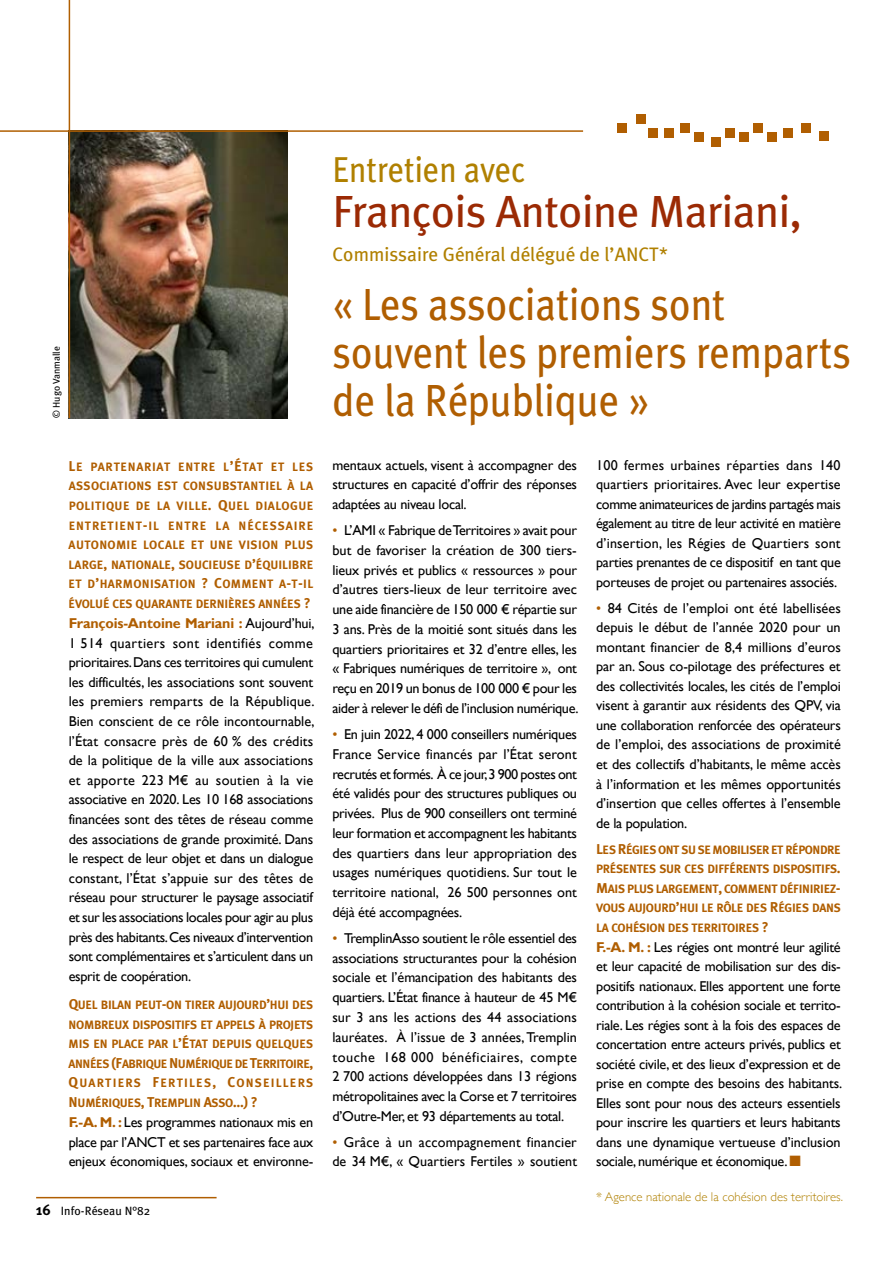
<style>
.page{position:relative;width:893px;height:1263px;background:#fff}
.page>*{position:absolute;margin:0;border:0;box-sizing:border-box;transform-origin:0 0}
.t1{font:45px/48px "Meta Plus";color:#b05e01;scale:.9 1}
.t2{font:45px "Meta Plus";letter-spacing:-.01em;color:#9b2a04}
.t3{font:36px "Meta Plus";color:#b08000;scale:.9 1}
.t4{font:19.5px "Meta Plus";color:#b08000}
.t5{font:14.25px/19.8px "Gill Sans";letter-spacing:-.02em;color:#000;text-align:justify}
.t6{font:14.25px/19.8px "Gill Sans";letter-spacing:.015em;color:#000}
.t7{font:300 12.75px "Gill Sans";color:#b08000}
.t8{font:12.15px/19.6px "Meta Plus Bold Caps SC850";letter-spacing:-.01em;color:#b05e01;text-align:justify}
.t9{font:12px "Meta Plus";letter-spacing:.005em;color:#000}
.t10{font:9.75px "Meta Plus";color:#000}
.s1{font-size:14.25px}
.s2{font-weight:700;color:#b05e01}
.s3{font-weight:700;font-size:15px}
.s4{font-family:"Gill Sans SC850";color:#b05e01}
.s5{color:#b05e01}
</style>
<div class="page">
<hr style="left:36px;top:1197px;width:181px;height:1px;background:#b05e01">
<img style="left:70px;top:132px;width:217px;height:286px">
<hr style="left:0;top:130px;width:583px;height:2px;background:#b05e01">
<hr style="left:69px;top:0;width:1px;height:418px;background:#b05e01">
<div style="left:617px;top:123px;width:9px;height:10px;background:#b05e01"></div>
<div style="left:636px;top:114px;width:9px;height:9px;background:#b05e01"></div>
<div style="left:649px;top:128px;width:9px;height:9px;background:#b05e01"></div>
<div style="left:739px;top:133px;width:9px;height:9px;background:#b05e01"></div>
<div style="left:664px;top:128px;width:9px;height:9px;background:#b05e01"></div>
<div style="left:725px;top:128px;width:9px;height:9px;background:#b05e01"></div>
<div style="left:680px;top:123px;width:10px;height:10px;background:#b05e01"></div>
<div style="left:694px;top:133px;width:9px;height:9px;background:#b05e01"></div>
<div style="left:711px;top:137px;width:9px;height:9px;background:#b05e01"></div>
<div style="left:754px;top:123px;width:9px;height:10px;background:#b05e01"></div>
<div style="left:767px;top:133px;width:10px;height:9px;background:#b05e01"></div>
<div style="left:783px;top:128px;width:9px;height:9px;background:#b05e01"></div>
<div style="left:801px;top:123px;width:9px;height:10px;background:#b05e01"></div>
<div style="left:819px;top:131px;width:9px;height:9px;background:#b05e01"></div>
<p class="t10" style="left:51px;top:418px;width:74px;rotate:-90deg">© Hugo Vanmalle</p>
<p class="t8" style="left:69px;top:457px;width:246px"><span class="s1">L</span>E PARTENARIAT ENTRE L<span class="s1">’É</span>TAT ET LES ASSOCIATIONS EST CONSUBSTANTIEL À LA POLITIQUE DE LA VILLE<span class="s1">. Q</span>UEL DIALOGUE ENTRETIENT<span class="s1">-</span>IL ENTRE LA NÉCESSAIRE AUTONOMIE LOCALE ET UNE VISION PLUS LARGE<span class="s1">,</span> NATIONALE<span class="s1">,</span> SOUCIEUSE D<span class="s1">’</span>ÉQUILIBRE ET D<span class="s1">’</span>HARMONISATION <span class="s1">? C</span>OMMENT A<span class="s1">-</span>T<span class="s1">-</span>IL ÉVOLUÉ CES QUARANTE DERNIÈRES ANNÉES <span class="s1">?</span></p>
<p class="t5" style="left:69px;top:613px;width:248px"><span class="s2">François-Antoine Mariani :</span> Aujourd’hui, 1 514 quartiers sont identifiés comme prioritaires. Dans ces territoires qui cumulent les difficultés, les associations sont souvent les premiers remparts de la République.<br>Bien conscient de ce rôle incontournable, l’État consacre près de 60 % des crédits de la politique de la ville aux associations et apporte 223 M€ au soutien à la vie associative en 2020. Les 10 168 associations financées sont des têtes de réseau comme des associations de grande proximité. Dans le respect de leur objet et dans un dialogue constant, l’État s’appuie sur des têtes de réseau pour structurer le paysage associatif et sur les associations locales pour agir au plus près des habitants. Ces niveaux d’intervention sont complémentaires et s’articulent dans un esprit de coopération.</p>
<p class="t8" style="left:69px;top:995px;width:246px"><span class="s1">Q</span>UEL BILAN PEUT<span class="s1">-</span>ON TIRER AUJOURD<span class="s1">’</span>HUI DES NOMBREUX DISPOSITIFS ET APPELS À PROJETS MIS EN PLACE PAR L<span class="s1">’É</span>TAT DEPUIS QUELQUES ANNÉES <span class="s1">(F</span>ABRIQUE <span class="s1">N</span>UMÉRIQUE DE<span class="s1">T</span>ERRITOIRE<span class="s1">, Q</span>UARTIERS <span class="s1">F</span>ERTILES<span class="s1">, C</span>ONSEILLERS <span class="s1">N</span>UMÉRIQUES<span class="s1">, T</span>REMPLIN <span class="s1">A</span>SSO<span class="s1">…) ?</span></p>
<p class="t5" style="left:69px;top:1112px;width:246px"><span class="s2">F.-A. M. :</span> Les programmes nationaux mis en place par l’ANCT et ses partenaires face aux enjeux économiques, sociaux et environne-</p>
<p class="t9" style="left:36px;top:1204px;width:116px"><span class="s3">16</span> Info-Réseau N°82</p>
<h2 class="t3" style="left:333px;top:149px;width:216px">Entretien avec</h2>
<h1 class="t2" style="left:333px;top:186px;width:471px">François Antoine Mariani,</h1>
<h3 class="t4" style="left:333px;top:243px;width:337px">Commissaire Général délégué de l’ANCT*</h3>
<h1 class="t1" style="left:332px;top:280px;width:577px">« Les associations sont souvent les premiers remparts de la République »</h1>
<p class="t5" style="left:332px;top:455px;width:246px">mentaux actuels, visent à accompagner des structures en capacité d’offrir des réponses adaptées au niveau local.</p>
<p class="t5" style="left:332px;top:520px;width:248px"><span class="s4">•</span> L’AMI « Fabrique de Territoires » avait pour but de favoriser la création de 300 tiers&shy;lieux privés et publics « ressources » pour d’autres tiers-lieux de leur territoire avec une aide financière de 150 000 € répartie sur 3 ans. Près de la moitié sont situés dans les quartiers prioritaires et 32 d’entre elles, les « Fabriques numériques de territoire », ont reçu en 2019 un bonus de 100 000 € pour les aider à relever le défi de l’inclusion numérique.</p>
<p class="t5" style="left:332px;top:724px;width:246px"><span class="s4">•</span> En juin 2022, 4 000 conseillers numériques France Service financés par l’État seront recrutés et formés. À ce jour,3 900 postes ont été validés pour des structures publiques ou privées. Plus de 900 conseillers ont terminé leur formation et accompagnent les habitants des quartiers dans leur appropriation des usages numériques quotidiens. Sur tout le territoire national, 26 500 personnes ont déjà été accompagnées.</p>
<p class="t5" style="left:332px;top:928px;width:246px"><span class="s4">•</span> TremplinAsso soutient le rôle essentiel des associations structurantes pour la cohésion sociale et l’émancipation des habitants des quartiers. L’État finance à hauteur de 45 M€ sur 3 ans les actions des 44 associations lauréates. À l’issue de 3 années, Tremplin touche 168 000 bénéficiaires, compte 2 700 actions développées dans 13 régions métropolitaines avec la Corse et 7 territoires d’Outre-Mer, et 93 départements au total.</p>
<p class="t6" style="left:332px;top:1132px;width:246px"><span class="s4">•</span> Grâce à un accompagnement financier de 34 M€, « Quartiers Fertiles » soutient</p>
<p class="t5" style="left:596px;top:455px;width:246px">100 fermes urbaines réparties dans 140 quartiers prioritaires. Avec leur expertise comme animateurices de jardins partagés mais également au titre de leur activité en matière d’insertion, les Régies de Quartiers sont parties prenantes de ce dispositif en tant que porteuses de projet ou partenaires associés.</p>
<p class="t5" style="left:596px;top:598px;width:246px"><span class="s4">•</span> 84 Cités de l’emploi ont été labellisées depuis le début de l’année 2020 pour un montant financier de 8,4 millions d’euros par an. Sous co-pilotage des préfectures et des collectivités locales, les cités de l’emploi visent à garantir aux résidents des QPV, via une collaboration renforcée des opérateurs de l’emploi, des associations de proximité et des collectifs d’habitants, le même accès à l’information et les mêmes opportunités d’insertion que celles offertes à l’ensemble de la population.</p>
<p class="t8" style="left:596px;top:839px;width:246px"><span class="s1">L</span>ES <span class="s1">R</span>ÉGIES ONT SU SE MOBILISER ET RÉPONDRE PRÉSENTES SUR CES DIFFÉRENTS DISPOSITIFS<span class="s1">.<br>M</span>AIS PLUS LARGEMENT<span class="s1">,</span> COMMENT DÉFINIRIEZ<span class="s1">-</span>VOUS AUJOURD<span class="s1">’</span>HUI LE RÔLE DES <span class="s1">R</span>ÉGIES DANS LA COHÉSION DES TERRITOIRES <span class="s1">?</span></p>
<p class="t5" style="left:596px;top:937px;width:248px"><span class="s2">F.-A. M. :</span> Les régies ont montré leur agilité et leur capacité de mobilisation sur des dis&shy;positifs nationaux. Elles apportent une forte contribution à la cohésion sociale et territo&shy;riale. Les régies sont à la fois des espaces de concertation entre acteurs privés, publics et société civile, et des lieux d’expression et de prise en compte des besoins des habitants.<br>Elles sont pour nous des acteurs essentiels pour inscrire les quartiers et leurs habitants dans une dynamique vertueuse d’inclusion sociale, numérique et économique. <span class="s5">■</span></p>
<p class="t7" style="left:596px;top:1186px;width:248px">* Agence nationale de la cohésion des territoires.</p>
</div>
